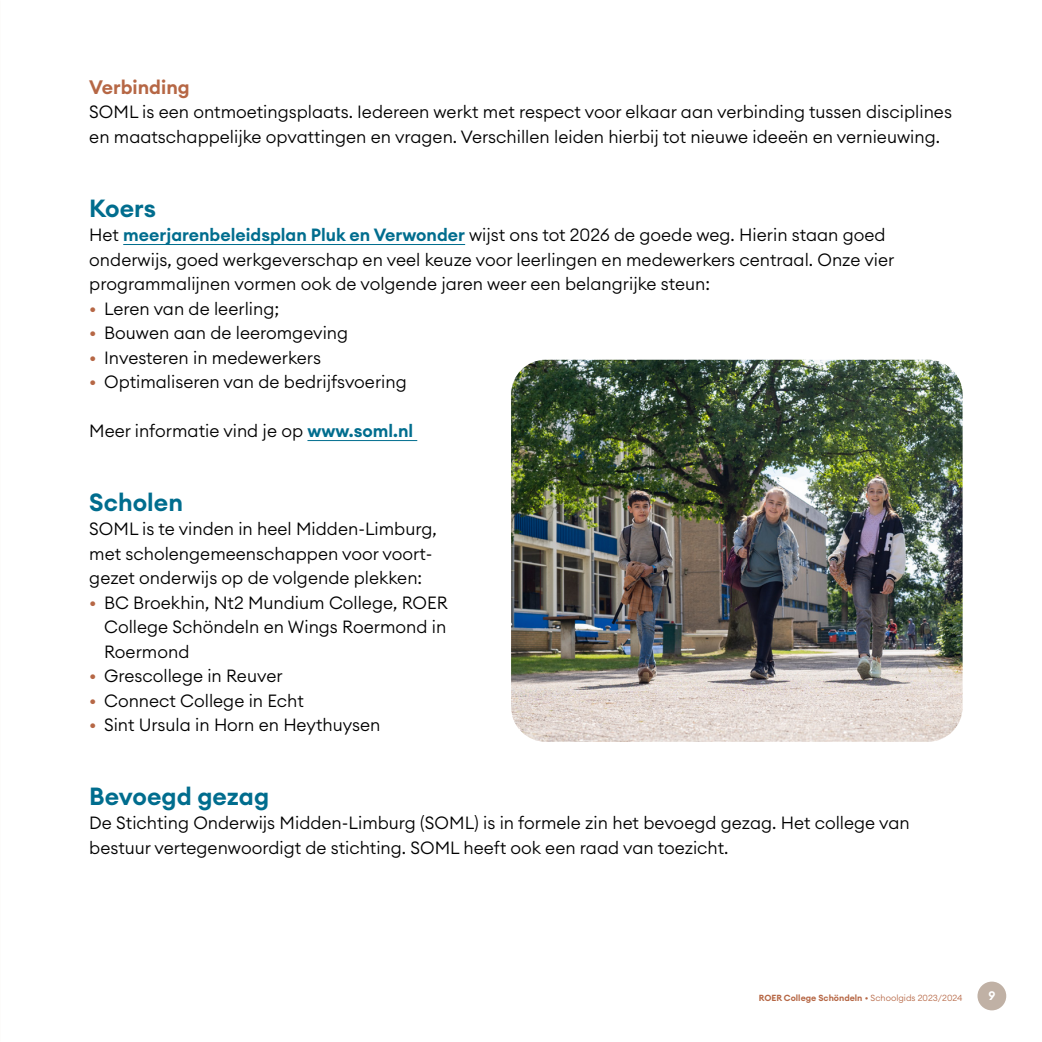
<style>
.page{position:relative;width:1042px;height:1042px;background:#fff}
.page>*{position:absolute;margin:0;border:0;box-sizing:border-box;transform-origin:0 0}
.t1{font:600 24.5px "Euclid Circular A";color:#006d8e}
.t2{font:600 19.25px "Euclid Circular A";color:#b66745}
.t3{font:300 17.5px/24.5px "Euclid Circular A";color:#000}
.t4{font:600 12.25px "Euclid Circular A";color:#fff}
.t5{font:600 8.75px "Euclid Circular A";color:#b66745}
.s1{font-weight:600;color:#006d8e}
.s2{color:#b66745}
.s3{font-weight:300}
</style>
<div class="page">
<div style="left:977px;top:981px;width:29px;height:29px;background:#c0b1a5;border-radius:50%"></div>
<hr style="left:123px;top:244px;width:342px;height:1px;background:#006d8e">
<hr style="left:307px;top:440px;width:110px;height:1px;background:#006d8e">
<img style="left:511px;top:360px;width:451px;height:382px">
<p class="t2" style="left:89px;top:75px;width:102px">Verbinding</p>
<p class="t3" style="left:89px;top:100px;width:864px">SOML is een ontmoetingsplaats. Iedereen werkt met respect voor elkaar aan verbinding tussen disciplines en maatschappelijke opvattingen en vragen. Verschillen leiden hierbij tot nieuwe ideeën en vernieuwing.</p>
<h1 class="t1" style="left:89px;top:192px;width:68px">Koers</h1>
<p class="t3" style="left:89px;top:222px;width:806px">Het <span class="s1">meerjarenbeleidsplan Pluk en Verwonder</span> wijst ons tot 2026 de goede weg. Hierin staan goed onderwijs, goed werkgeverschap en veel keuze voor leerlingen en medewerkers centraal. Onze vier programmalijnen vormen ook de volgende jaren weer een belangrijke steun:</p>
<p class="t3" style="left:89px;top:296px;width:191px"><span class="s2">•</span> Leren van de leerling;</p>
<p class="t3" style="left:89px;top:320px;width:260px"><span class="s2">•</span> Bouwen aan de leeromgeving</p>
<p class="t3" style="left:89px;top:345px;width:233px"><span class="s2">•</span> Investeren in medewerkers</p>
<p class="t3" style="left:89px;top:369px;width:319px"><span class="s2">•</span> Optimaliseren van de bedrijfsvoering</p>
<p class="t3" style="left:89px;top:418px;width:325px">Meer informatie vind je op <span class="s1">www.soml.nl</span></p>
<h1 class="t1" style="left:89px;top:486px;width:95px">Scholen</h1>
<p class="t3" style="left:89px;top:516px;width:349px">SOML is te vinden in heel Midden-Limburg, met scholengemeenschappen voor voort&shy;gezet onderwijs op de volgende plekken:</p>
<p class="t3" style="left:104px;top:590px;width:345px;text-align:justify;text-indent:-15px"><span class="s2">•</span> BC Broekhin, Nt2 Mundium College, ROER College Schöndeln en Wings Roermond in Roermond</p>
<p class="t3" style="left:89px;top:663px;width:195px"><span class="s2">•</span> Grescollege in Reuver</p>
<p class="t3" style="left:89px;top:688px;width:216px"><span class="s2">•</span> Connect College in Echt</p>
<p class="t3" style="left:89px;top:712px;width:293px"><span class="s2">•</span> Sint Ursula in Horn en Heythuysen</p>
<h1 class="t1" style="left:89px;top:780px;width:181px">Bevoegd gezag</h1>
<p class="t3" style="left:89px;top:810px;width:822px">De Stichting Onderwijs Midden-Limburg (SOML) is in formele zin het bevoegd gezag. Het college van bestuur vertegenwoordigt de stichting. SOML heeft ook een raad van toezicht.</p>
<p class="t5" style="left:759px;top:992px;width:205px">ROER College Schöndeln <span class="s3">• Schoolgids 2023/2024</span></p>
<p class="t4" style="left:988px;top:988px;width:8px">9</p>
</div>
